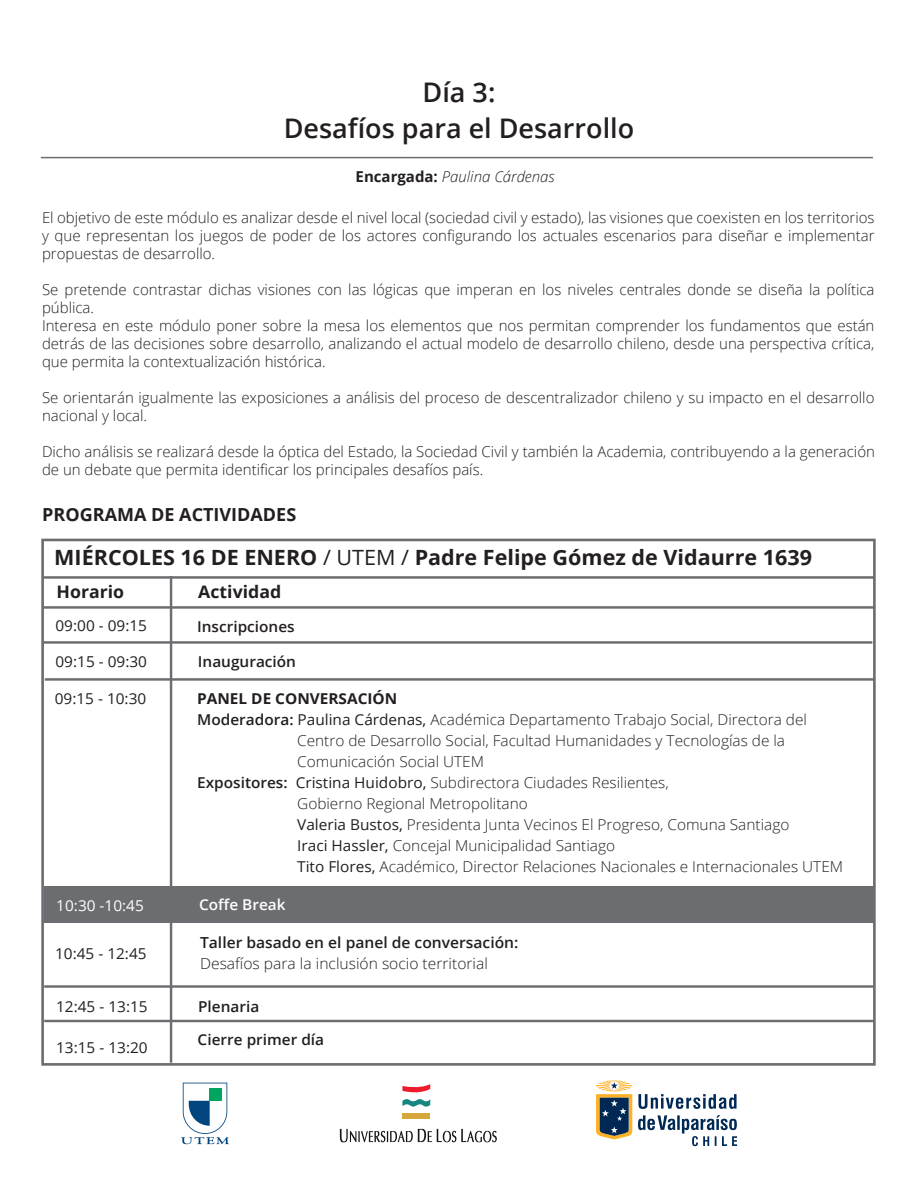
<style>
.page{position:relative;width:918px;height:1188px;background:#fff}
.page>*{position:absolute;margin:0;border:0;box-sizing:border-box;transform-origin:0 0}
.t1{font:600 27px/36px "Open Sans";color:#231f20;text-align:center}
.t2{font:700 21px "Open Sans";color:#231f20}
.t3{font:700 18px "Open Sans";color:#231f20}
.t4{font:700 17.25px "Open Sans";color:#231f20}
.t5{font:300 15.3px "Open Sans";color:#231f20}
.t6{font:600 15.3px "Open Sans";color:#231f20}
.t7{font:300 15px/18px "Open Sans";color:#231f20}
.t8{font:15px "Open Sans";color:#231f20}
.t9{font:600 15px/33px "Open Sans";color:#231f20}
.t10{font:italic 300 15px "Open Sans";color:#231f20}
.t11{font:700 15px "Open Sans";color:#231f20}
.t12{font:15px "Open Sans";color:#fff}
.t13{font:600 15px "Open Sans";color:#fff}
.s1{font-weight:700;font-style:normal}
.s2{font-weight:400}
.s3{font-weight:600}
</style>
<div class="page">
<hr style="left:41px;top:157px;width:832px;height:1px;background:#6c6d70">
<div style="left:44px;top:887px;width:830px;height:36px;background:#6c6d70"></div>
<hr style="left:170px;top:576px;width:2px;height:487px;background:#6c6d70">
<hr style="left:42px;top:606px;width:833px;height:3px;background:#6c6d70">
<div style="left:41px;top:539px;width:835px;height:527px;border:3px solid #6c6d70"></div>
<hr style="left:45px;top:678px;width:829px;height:3px;background:#6c6d70">
<hr style="left:43px;top:641px;width:829px;height:3px;background:#6c6d70">
<hr style="left:44px;top:985px;width:830px;height:3px;background:#6c6d70">
<hr style="left:42px;top:576px;width:832px;height:3px;background:#6c6d70">
<hr style="left:44px;top:1020px;width:830px;height:2px;background:#6c6d70">
<svg style="left:181px;top:1083px;width:48px;height:61px"></svg>
<div style="left:210px;top:1088px;width:12px;height:13px;background:#00a65f"></div>
<svg style="left:402px;top:1084px;width:28px;height:23px"></svg>
<div style="left:402px;top:1113px;width:28px;height:6px;background:#d6a73e"></div>
<svg style="left:340px;top:1129px;width:157px;height:13px"></svg>
<svg style="left:596px;top:1080px;width:36px;height:60px"></svg>
<svg style="left:638px;top:1115px;width:99px;height:31px"></svg>
<svg style="left:638px;top:1094px;width:99px;height:15px"></svg>
<h1 class="t1" style="left:284px;top:74px;width:352px">Día 3:<br>Desafíos para el Desarrollo</h1>
<p class="t10" style="left:356px;top:166px;width:200px"><span class="s1">Encargada:</span> Paulina Cárdenas</p>
<p class="t7" style="left:42px;top:209px;width:834px;text-align:justify">El objetivo de este módulo es analizar desde el nivel local (sociedad civil y estado), las visiones que coexisten en los territorios y que representan los juegos de poder de los actores configurando los actuales escenarios para diseñar e implementar propuestas de desarrollo.</p>
<p class="t7" style="left:42px;top:281px;width:834px">Se pretende contrastar dichas visiones con las lógicas que imperan en los niveles centrales donde se diseña la política pública.<br>Interesa en este módulo poner sobre la mesa los elementos que nos permitan comprender los fundamentos que están detrás de las decisiones sobre desarrollo, analizando el actual modelo de desarrollo chileno, desde una perspectiva crítica, que permita la contextualización histórica.</p>
<p class="t7" style="left:42px;top:389px;width:834px">Se orientarán igualmente las exposiciones a análisis del proceso de descentralizador chileno y su impacto en el desarrollo nacional y local.</p>
<p class="t7" style="left:42px;top:443px;width:834px">Dicho análisis se realizará desde la óptica del Estado, la Sociedad Civil y también la Academia, contribuyendo a la generación de un debate que permita identificar los principales desafíos país.</p>
<p class="t3" style="left:42px;top:501px;width:255px">PROGRAMA DE ACTIVIDADES</p>
<h2 class="t2" style="left:54px;top:542px;width:759px">MIÉRCOLES 16 DE ENERO <span class="s2">/ UTEM /</span> Padre Felipe Gómez de Vidaurre 1639</h2>
<p class="t4" style="left:57px;top:580px;width:69px">Horario</p>
<p class="t4" style="left:198px;top:580px;width:84px">Actividad</p>
<p class="t8" style="left:56px;top:616px;width:93px">09:00 - 09:15</p>
<p class="t8" style="left:56px;top:651px;width:93px">09:15 - 09:30</p>
<p class="t8" style="left:55px;top:689px;width:93px">09:15 - 10:30</p>
<p class="t9" style="left:197px;top:609px;width:99px">Inscripciones</p>
<p class="t9" style="left:198px;top:645px;width:100px">Inauguración</p>
<p class="t11" style="left:197px;top:688px;width:202px">PANEL DE CONVERSACIÓN</p>
<p class="t7" style="left:197px;top:710px;width:611px"><span class="s3">Moderadora:</span> <span class="s2">Paulina Cárdenas,</span> Académica Departamento Trabajo Social, Directora del</p>
<p class="t7" style="left:297px;top:731px;width:489px">Centro de Desarrollo Social, Facultad Humanidades y Tecnologías de la</p>
<p class="t7" style="left:297px;top:752px;width:188px">Comunicación Social UTEM</p>
<p class="t7" style="left:197px;top:773px;width:473px"><span class="s3">Expositores:</span> <span class="s2">Cristina Huidobro,</span> Subdirectora Ciudades Resilientes,</p>
<p class="t7" style="left:297px;top:794px;width:232px">Gobierno Regional Metropolitano</p>
<p class="t7" style="left:297px;top:815px;width:494px"><span class="s2">Valeria Bustos,</span> Presidenta Junta Vecinos El Progreso, Comuna Santiago</p>
<p class="t7" style="left:297px;top:836px;width:319px"><span class="s2">Iraci Hassler,</span> Concejal Municipalidad Santiago</p>
<p class="t7" style="left:297px;top:857px;width:547px"><span class="s2">Tito Flores,</span> Académico, Director Relaciones Nacionales e Internacionales UTEM</p>
<p class="t13" style="left:199px;top:894px;width:88px">Coffe Break</p>
<p class="t12" style="left:56px;top:895px;width:89px">10:30 -10:45</p>
<p class="t8" style="left:55px;top:944px;width:93px">10:45 - 12:45</p>
<p class="t6" style="left:200px;top:932px;width:320px">Taller basado en el panel de conversación:</p>
<p class="t5" style="left:200px;top:953px;width:289px">Desafíos para la inclusión socio territorial</p>
<p class="t8" style="left:56px;top:996px;width:93px">12:45 - 13:15</p>
<p class="t8" style="left:56px;top:1038px;width:93px">13:15 - 13:20</p>
<p class="t9" style="left:198px;top:990px;width:128px">Plenaria<br>Cierre primer día</p>
</div>
